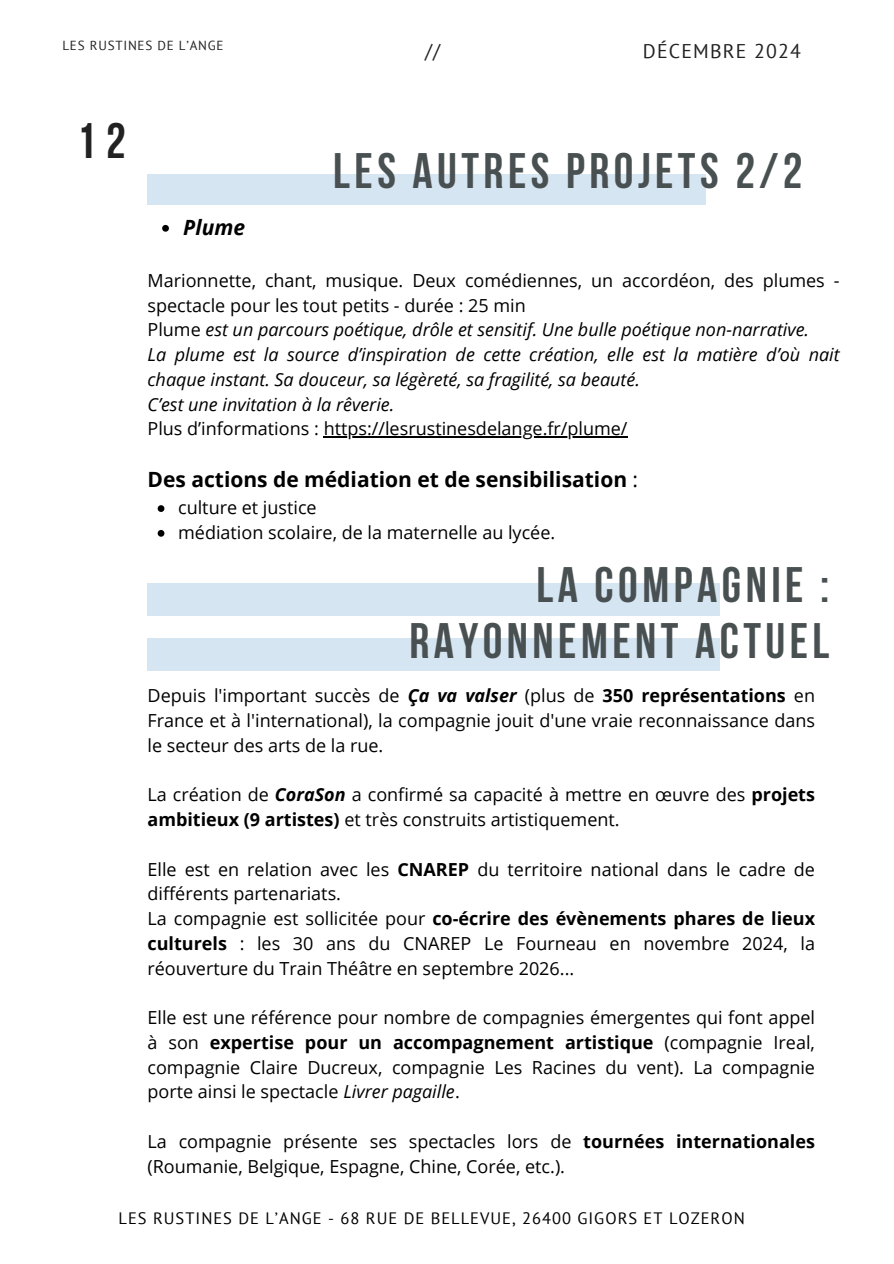
<style>
.page{position:relative;width:894px;height:1264px;background:#fff}
.page>*{position:absolute;margin:0;border:0;box-sizing:border-box;transform-origin:0 0}
.t1{font:700 49.65px/56.2px "Bebas Neue";letter-spacing:.09em;color:#495052;text-align:right}
.t2{font:700 49.65px "Bebas Neue";color:#222}
.t3{font:700 21px "Open Sans";color:#000}
.t4{font:italic 700 21px "Open Sans";color:#000}
.t5{font:19.8px "PT Sans";letter-spacing:.06em;color:#222}
.t6{font:18px/24.8px "Open Sans";color:#000}
.t7{font:italic 18px/24.8px "Open Sans";color:#000}
.t8{font:16.5px "PT Sans";letter-spacing:.06em;color:#000}
.t9{font:13.05px "PT Sans";letter-spacing:.06em;color:#222}
.s1{font-style:italic}
.s2{font-weight:400}
.s3{font-weight:700;font-style:italic}
.s4{font-weight:700}
</style>
<div class="page">
<div style="left:147px;top:174px;width:558px;height:30px;background:#d5e5f1"></div>
<svg style="left:162px;top:225px;width:7px;height:7px"></svg>
<hr style="left:323px;top:436px;width:304px;height:1px;background:#000">
<svg style="left:158px;top:505px;width:6px;height:7px"></svg>
<svg style="left:158px;top:530px;width:6px;height:6px"></svg>
<div style="left:147px;top:638px;width:572px;height:32px;background:#d5e5f1"></div>
<div style="left:147px;top:584px;width:572px;height:31px;background:#d5e5f1"></div>
<p class="t9" style="left:62px;top:37px;width:163px">LES RUSTINES DE L’ANGE</p>
<p class="t5" style="left:425px;top:37px;width:17px">//</p>
<p class="t5" style="left:642px;top:37px;width:160px">DÉCEMBRE 2024</p>
<p class="t2" style="left:76px;top:120px;width:51px">12</p>
<p class="t1" style="left:333px;top:147px;width:470px">LES AUTRES PROJETS 2/2</p>
<h2 class="t4" style="left:183px;top:213px;width:63px">Plume</h2>
<p class="t6" style="left:147px;top:267px;width:693px">Marionnette, chant, musique. Deux comédiennes, un accordéon, des plumes - spectacle pour les tout petits - durée : 25 min<br>Plume <span class="s1">est un parcours poétique, drôle et sensitif. Une bulle poétique non-narrative.</span></p>
<h1 class="t7" style="left:147px;top:342px;width:693px">La plume est la source d’inspiration de cette création, elle est la matière d’où nait chaque instant. Sa douceur, sa légèreté, sa fragilité, sa beauté.</h1>
<p class="t6" style="left:147px;top:391px;width:481px"><span class="s1">C’est une invitation à la rêverie.<br></span>Plus d’informations : https://lesrustinesdelange.fr/plume/</p>
<h5 class="t3" style="left:147px;top:465px;width:492px">Des actions de médiation et de sensibilisation <span class="s2">:</span></h5>
<p class="t6" style="left:178px;top:495px;width:140px">culture et justice</p>
<h5 class="t6" style="left:178px;top:519px;width:378px">médiation scolaire, de la maternelle au lycée.</h5>
<h5 class="t1" style="left:409px;top:561px;width:421px">LA COMPAGNIE :<br>RAYONNEMENT ACTUEL</h5>
<h1 class="t6" style="left:147px;top:683px;width:669px;text-align:justify">Depuis l'important succès de <span class="s3">Ça va valser</span> (plus de <span class="s4">350 représentations</span> en France et à l'international), la compagnie jouit d'une vraie reconnaissance dans le secteur des arts de la rue.</h1>
<p class="t6" style="left:147px;top:782px;width:668px">La création de <span class="s3">CoraSon</span> a confirmé sa capacité à mettre en œuvre des <span class="s4">projets ambitieux (9 artistes)</span> et très construits artistiquement.</p>
<p class="t6" style="left:147px;top:856px;width:669px">Elle est en relation avec les <span class="s4">CNAREP</span> du territoire national dans le cadre de différents partenariats.<br>La compagnie est sollicitée pour <span class="s4">co-écrire des évènements phares de lieux culturels</span> : les 30 ans du CNAREP Le Fourneau en novembre 2024, la réouverture du Train Théâtre en septembre 2026...</p>
<h5 class="t6" style="left:147px;top:1004px;width:668px;text-align:justify">Elle est une référence pour nombre de compagnies émergentes qui font appel à son <span class="s4">expertise pour un accompagnement artistique</span> (compagnie Ireal, compagnie Claire Ducreux, compagnie Les Racines du vent). La compagnie porte ainsi le spectacle <span class="s1">Livrer pagaille</span>.</h5>
<h5 class="t6" style="left:147px;top:1128px;width:668px">La compagnie présente ses spectacles lors de <span class="s4">tournées internationales </span>(Roumanie, Belgique, Espagne, Chine, Corée, etc.).</h5>
<h3 class="t8" style="left:118px;top:1207px;width:627px">LES RUSTINES DE L’ANGE - 68 RUE DE BELLEVUE, 26400 GIGORS ET LOZERON</h3>
</div>
